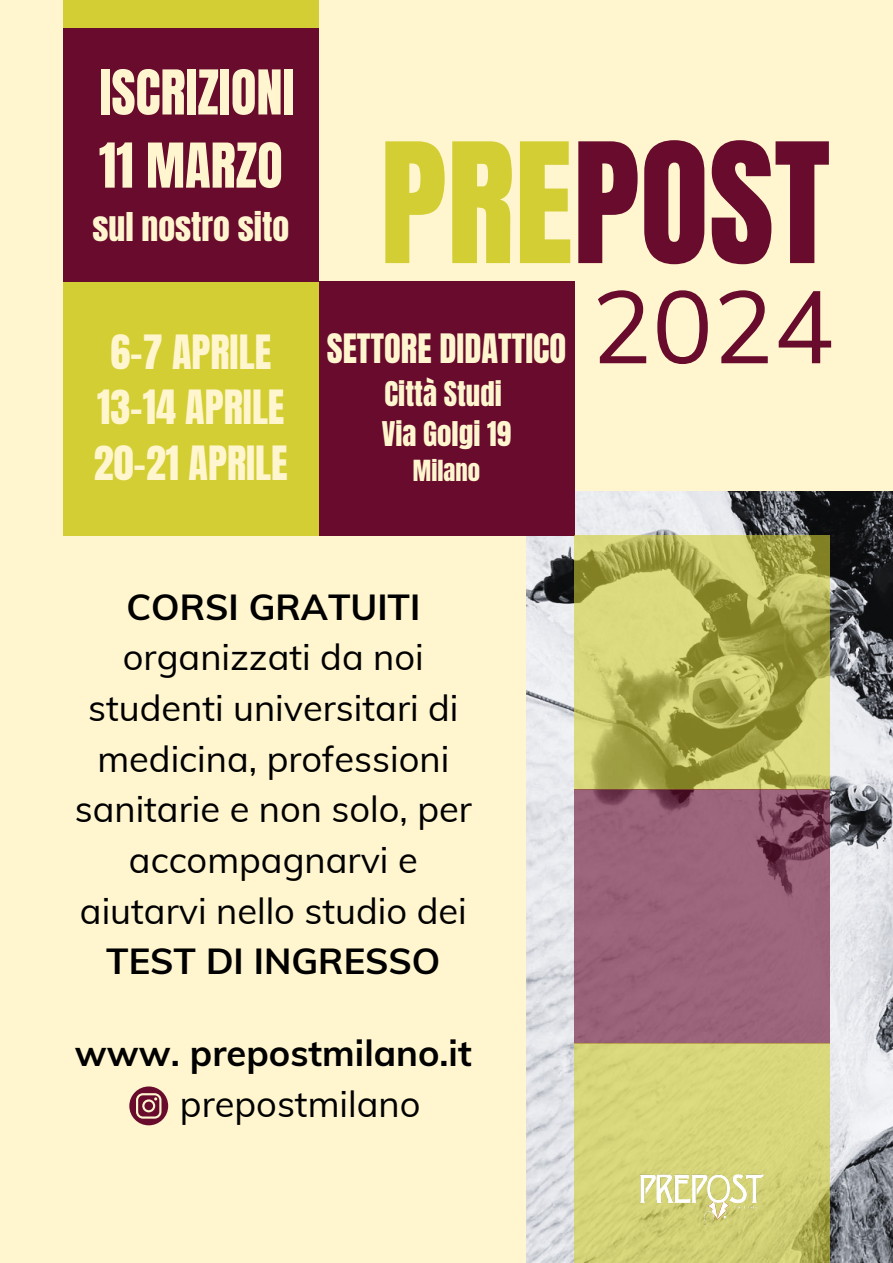
<style>
.page{position:relative;width:893px;height:1263px;background:#fff6cf}
.page>*{position:absolute;margin:0;border:0;box-sizing:border-box;transform-origin:0 0}
.t1{font:141.75px "Anton";color:#680b2d}
.t2{font:101.25px "Muli";color:#680b2d}
.t3{font:52.5px "Anton";color:#fff6cf}
.t4{font:40.12px/55.7px "Anton";color:#fff6cf}
.t5{font:36.22px/50.6px "Muli";color:#000;text-align:center}
.t6{font:700 36.22px/50.6px "Muli";color:#000;text-align:center}
.t7{font:34.42px "Anton";color:#fff6cf}
.t8{font:33.75px "Anton";color:#fff6cf}
.t9{font:28.95px "Anton";color:#fff6cf}
.t10{font:24.75px "Anton";color:#fff6cf}
.s1{color:#d2ce33}
.s2{font-weight:700}
.s3{font-weight:400;color:#fff6cf}
.s4{font-weight:400}
</style>
<div class="page">
<img style="left:526px;top:491px;width:367px;height:772px">
<div style="left:319px;top:282px;width:255px;height:254px;background:#680b2d"></div>
<div style="left:63px;top:282px;width:256px;height:254px;background:#d2ce33"></div>
<div style="left:63px;top:28px;width:256px;height:254px;background:#680b2d"></div>
<svg style="left:574px;top:536px;width:256px;height:254px;background:#b5b358"></svg>
<svg style="left:574px;top:790px;width:256px;height:254px;background:#976076"></svg>
<svg style="left:574px;top:1044px;width:256px;height:219px;background:#d4d277"></svg>
<div style="left:63px;top:0;width:256px;height:28px;background:#d2ce33"></div>
<svg style="left:129px;top:1086px;width:39px;height:39px"></svg>
<img style="left:639px;top:1174px;width:126px;height:52px">
<p class="t3" style="left:99px;top:55px;width:196px">ISCRIZIONI</p>
<h4 class="t3" style="left:99px;top:128px;width:185px">11 MARZO</h4>
<h4 class="t8" style="left:92px;top:202px;width:198px">sul nostro sito</h4>
<p class="t4" style="left:110px;top:324px;width:162px">6-7 APRILE</p>
<p class="t4" style="left:94px;top:380px;width:195px">13-14 APRILE<br>20-21 APRILE</p>
<h2 class="t1" style="left:380px;top:102px;width:452px"><span class="s1">PRE</span>POST</h2>
<p class="t7" style="left:327px;top:324px;width:241px">SETTORE DIDATTICO</p>
<p class="t9" style="left:384px;top:373px;width:119px">Città Studi</p>
<p class="t9" style="left:382px;top:413px;width:131px">Via Golgi 19</p>
<p class="t10" style="left:413px;top:453px;width:69px">Milano</p>
<h3 class="t2" style="left:591px;top:261px;width:244px">2024</h3>
<p class="t5" style="left:75px;top:581px;width:399px"><span class="s2">CORSI GRATUITI </span>organizzati da noi studenti universitari di medicina, professioni sanitarie e non solo, per accompagnarvi e aiutarvi nello studio dei<br><span class="s2">TEST DI INGRESSO</span></p>
<p class="t6" style="left:75px;top:1027px;width:398px">www. prepostmilano.it<br><span class="s3">IG:</span> <span class="s4">prepostmilano</span></p>
</div>
